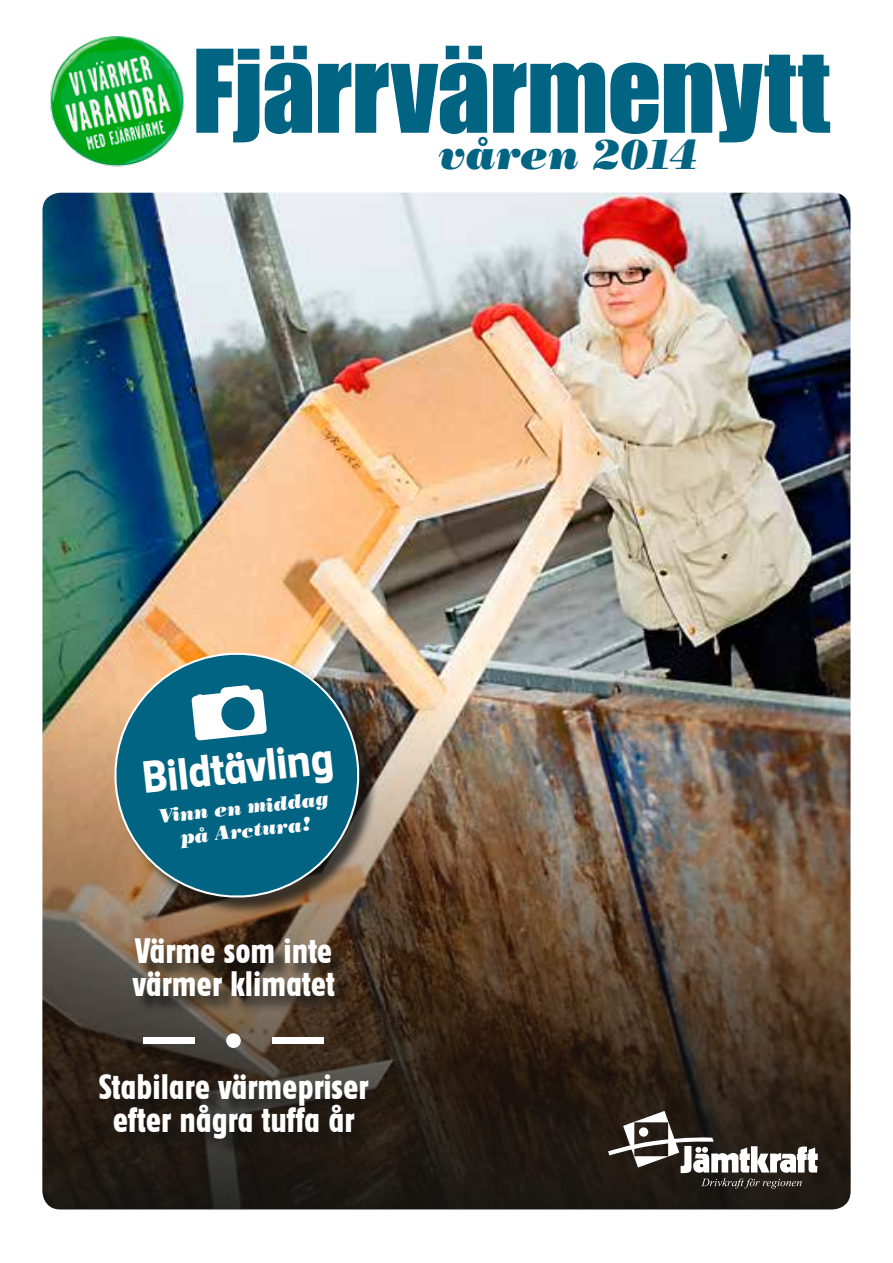
<style>
.page{position:relative;width:893px;height:1263px;background:#fff}
.page>*{position:absolute;margin:0;border:0;box-sizing:border-box;transform-origin:0 0}
.t1{font:106.35px "Impact";letter-spacing:-.01em;color:#006482}
.t2{font:42px "Govan Three Alternate";color:#fff}
.t3{font:italic 41.85px "Bodoni Std Poster";letter-spacing:-.01em;color:#006482}
.t4{font:33px/33px "Govan One Alternate";color:#fff}
.t5{font:italic 19.5px/23.4px "Bodoni Std Poster";color:#fff;text-align:center}
</style>
<div class="page">
<img style="left:43px;top:193px;width:807px;height:508px">
<img style="left:43px;top:701px;width:807px;height:508px">
<img style="left:43px;top:36px;width:184px;height:163px">
<svg style="left:608px;top:1111px;width:210px;height:77px"></svg>
<div style="left:144px;top:1037px;width:51px;height:7px;background:#fff"></div>
<div style="left:272px;top:1037px;width:51px;height:7px;background:#fff"></div>
<div style="left:226px;top:1033px;width:15px;height:15px;background:#fff;border-radius:50%"></div>
<div style="left:117px;top:655px;width:261px;height:261px;background:#141412;opacity:.75"></div>
<svg style="left:109px;top:647px;width:256px;height:256px;background:#37717b"></svg>
<svg style="left:191px;top:685px;width:76px;height:56px"></svg>
<div style="left:135px;top:940px;width:217px;height:74px;background:#141412;opacity:.75"></div>
<div style="left:102px;top:1076px;width:285px;height:81px;background:#141412;opacity:.75"></div>
<h1 class="t1" style="left:192px;top:9px;width:640px">Fjärrvärmenytt</h1>
<p class="t3" style="left:438px;top:130px;width:261px">våren 2014</p>
<p class="t2" style="left:140px;top:754px;width:193px;rotate:-6deg">Bildtävling</p>
<p class="t5" style="left:158px;top:804px;width:172px;rotate:-6deg">Vinn en middag på Arctura!</p>
<p class="t4" style="left:133px;top:935px;width:204px">Värme som inte värmer klimatet</p>
<p class="t4" style="left:98px;top:1070px;width:272px;text-align:center">Stabilare värmepriser efter några tuffa år</p>
</div>
